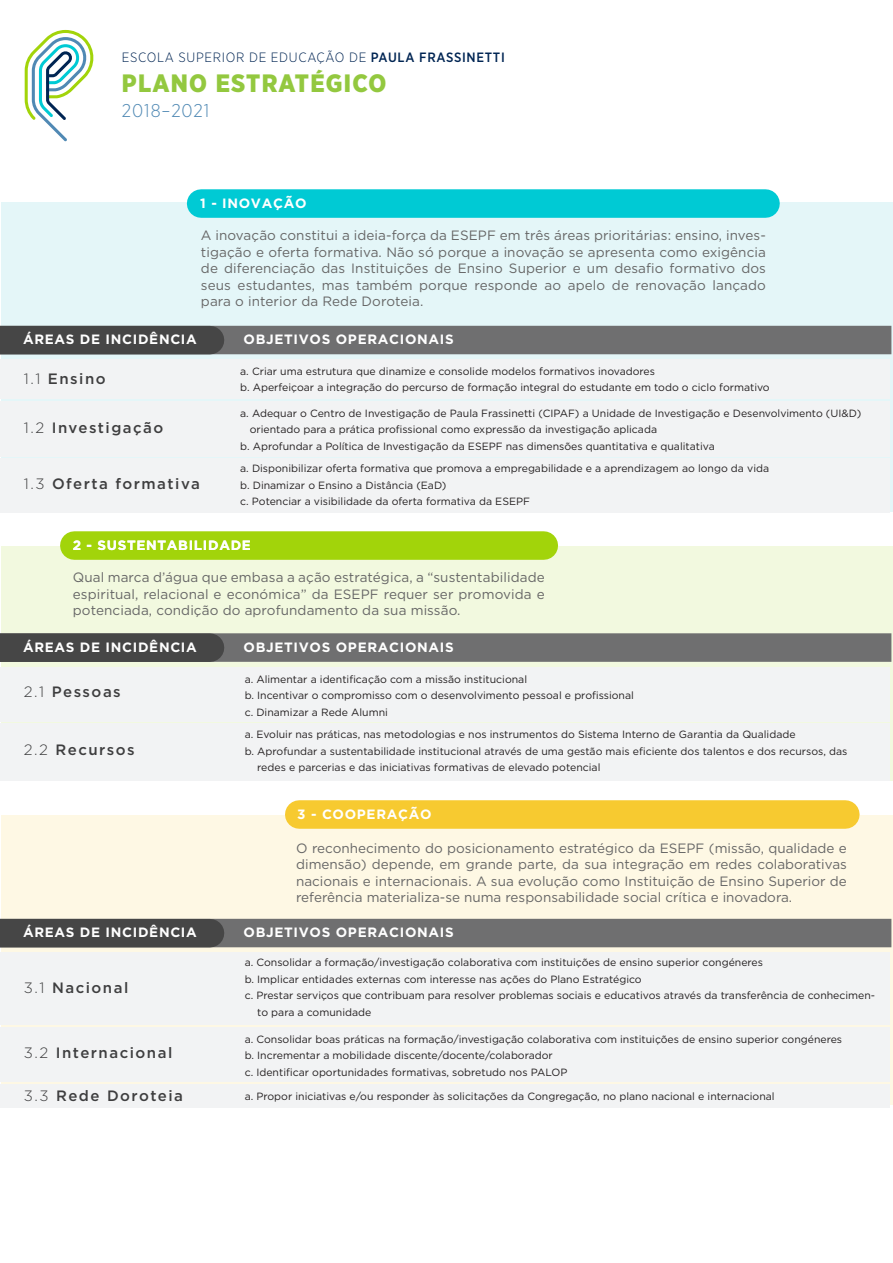
<style>
.page{position:relative;width:893px;height:1263px;background:#fff}
.page>*{position:absolute;margin:0;border:0;box-sizing:border-box;transform-origin:0 0}
.t1{font:900 25.05px "Gotham Narrow";letter-spacing:.05em;color:#93c83f}
.t2{font:300 18.45px "Gotham Narrow";letter-spacing:.05em;color:#5089b4}
.t3{font:500 15px "Gotham";letter-spacing:.1em;color:#3e3e3f}
.t4{font:13.5px/16.5px "Gotham";letter-spacing:.005em;color:#666;text-align:justify}
.t5{font:700 13.5px "Gotham";letter-spacing:.05em;color:#fff}
.t6{font:300 13.5px "Gotham Narrow";letter-spacing:.05em;color:#002553}
.t7{font:10.5px/16.5px "Gotham";color:#231f20}
.s1{font-weight:500}
.s2{font-weight:300}
</style>
<div class="page">
<div style="left:1px;top:815px;width:892px;height:289px;background:#fef8e4"></div>
<div style="left:1px;top:202px;width:892px;height:309px;background:#e4f6f8"></div>
<div style="left:1px;top:546px;width:892px;height:234px;background:#f2f9df"></div>
<div style="left:201px;top:189px;width:564px;height:29px;background:#00cad4"></div>
<div style="left:8px;top:326px;width:869px;height:28px;background:#6f6f70"></div>
<div style="left:0;top:326px;width:210px;height:28px;background:#464646"></div>
<div style="left:74px;top:531px;width:470px;height:29px;background:#a2d40a"></div>
<div style="left:299px;top:800px;width:546px;height:29px;background:#f7ca30"></div>
<div style="left:0;top:359px;width:890px;height:40px;background:#f2f3f4"></div>
<div style="left:0;top:401px;width:890px;height:56px;background:#f2f3f4"></div>
<div style="left:0;top:458px;width:890px;height:55px;background:#f2f3f4"></div>
<div style="left:8px;top:919px;width:869px;height:28px;background:#6f6f70"></div>
<div style="left:0;top:919px;width:210px;height:28px;background:#464646"></div>
<div style="left:0;top:952px;width:890px;height:73px;background:#f2f3f4"></div>
<div style="left:0;top:1027px;width:890px;height:55px;background:#f2f3f4"></div>
<div style="left:0;top:1084px;width:890px;height:24px;background:#f2f3f4"></div>
<div style="left:8px;top:633px;width:869px;height:29px;background:#6f6f70"></div>
<div style="left:0;top:633px;width:210px;height:29px;background:#464646"></div>
<div style="left:0;top:667px;width:890px;height:54px;background:#f2f3f4"></div>
<div style="left:0;top:723px;width:890px;height:58px;background:#f2f3f4"></div>
<svg style="left:25px;top:30px;width:69px;height:111px"></svg>
<p class="t6" style="left:122px;top:49px;width:384px">ESCOLA SUPERIOR DE EDUCAÇÃO DE <span class="s1">PAULA FRASSINETTI</span></p>
<h1 class="t1" style="left:122px;top:67px;width:266px">PLANO ESTRATÉGICO</h1>
<h2 class="t2" style="left:122px;top:99px;width:89px">2018–2021</h2>
<p class="t5" style="left:200px;top:196px;width:108px">1 - INOVAÇÃO</p>
<p class="t4" style="left:201px;top:227px;width:566px">A inovação constitui a ideia-força da ESEPF em três áreas prioritárias: ensino, inves&shy;tigação e oferta formativa. Não só porque a inovação se apresenta como exigência de diferenciação das Instituições de Ensino Superior e um desafio formativo dos seus estudantes, mas também porque responde ao apelo de renovação lançado para o interior da Rede Doroteia.</p>
<p class="t5" style="left:23px;top:331px;width:175px">ÁREAS DE INCIDÊNCIA</p>
<p class="t5" style="left:244px;top:331px;width:212px">OBJETIVOS OPERACIONAIS</p>
<h3 class="t3" style="left:24px;top:369px;width:83px"><span class="s2">1.1</span> Ensino</h3>
<h3 class="t3" style="left:24px;top:418px;width:141px"><span class="s2">1.2</span> Investigação</h3>
<p class="t7" style="left:240px;top:362px;width:531px">a. Criar uma estrutura que dinamize e consolide modelos formativos inovadores<br>b. Aperfeiçoar a integração do percurso de formação integral do estudante em todo o ciclo formativo</p>
<p class="t7" style="left:240px;top:404px;width:623px">a. Adequar o Centro de Investigação de Paula Frassinetti (CIPAF) a Unidade de Investigação e Desenvolvimento (UI&amp;D)</p>
<p class="t7" style="left:250px;top:421px;width:409px">orientado para a prática profissional como expressão da investigação aplicada</p>
<p class="t7" style="left:240px;top:437px;width:476px">b. Aprofundar a Política de Investigação da ESEPF nas dimensões quantitativa e qualitativa</p>
<p class="t7" style="left:240px;top:460px;width:530px">a. Disponibilizar oferta formativa que promova a empregabilidade e a aprendizagem ao longo da vida b. Dinamizar o Ensino a Distância (EaD)<br>c. Potenciar a visibilidade da oferta formativa da ESEPF</p>
<h3 class="t3" style="left:24px;top:474px;width:177px"><span class="s2">1.3</span> Oferta formativa</h3>
<p class="t5" style="left:73px;top:538px;width:180px">2 - SUSTENTABILIDADE</p>
<p class="t4" style="left:73px;top:569px;width:473px">Qual marca d’água que embasa a ação estratégica, a “sustentabilidade espiritual, relacional e económica” da ESEPF requer ser promovida e potenciada, condição do aprofundamento da sua missão.</p>
<p class="t5" style="left:23px;top:639px;width:175px">ÁREAS DE INCIDÊNCIA</p>
<p class="t5" style="left:244px;top:639px;width:212px">OBJETIVOS OPERACIONAIS</p>
<h3 class="t3" style="left:24px;top:682px;width:98px"><span class="s2">2.1</span> Pessoas</h3>
<p class="t7" style="left:245px;top:670px;width:391px">a. Alimentar a identificação com a missão institucional<br>b. Incentivar o compromisso com o desenvolvimento pessoal e profissional c. Dinamizar a Rede Alumni</p>
<p class="t7" style="left:245px;top:726px;width:552px">a. Evoluir nas práticas, nas metodologias e nos instrumentos do Sistema Interno de Garantia da Qualidade</p>
<p class="t7" style="left:245px;top:743px;width:604px">b. Aprofundar a sustentabilidade institucional através de uma gestão mais eficiente dos talentos e dos recursos, das</p>
<p class="t7" style="left:257px;top:759px;width:345px">redes e parcerias e das iniciativas formativas de elevado potencial</p>
<p class="t5" style="left:297px;top:807px;width:136px">3 - COOPERAÇÃO</p>
<h3 class="t3" style="left:24px;top:740px;width:112px"><span class="s2">2.2</span> Recursos</h3>
<p class="t4" style="left:296px;top:839px;width:552px">O reconhecimento do posicionamento estratégico da ESEPF (missão, qualidade e dimensão) depende, em grande parte, da sua integração em redes colaborativas nacionais e internacionais. A sua evolução como Instituição de Ensino Superior de referência materializa-se numa responsabilidade social crítica e inovadora.</p>
<p class="t5" style="left:23px;top:924px;width:175px">ÁREAS DE INCIDÊNCIA</p>
<p class="t5" style="left:244px;top:924px;width:212px">OBJETIVOS OPERACIONAIS</p>
<h3 class="t3" style="left:24px;top:978px;width:106px"><span class="s2">3.1</span> Nacional</h3>
<h3 class="t3" style="left:24px;top:1043px;width:150px"><span class="s2">3.2</span> Internacional</h3>
<h3 class="t3" style="left:24px;top:1086px;width:161px"><span class="s2">3.3</span> Rede Doroteia</h3>
<p class="t7" style="left:245px;top:954px;width:520px">a. Consolidar a formação/investigação colaborativa com instituições de ensino superior congéneres</p>
<p class="t7" style="left:245px;top:971px;width:399px">b. Implicar entidades externas com interesse nas ações do Plano Estratégico</p>
<p class="t7" style="left:245px;top:987px;width:632px">c. Prestar serviços que contribuam para resolver problemas sociais e educativos através da transferência de conhecimen-</p>
<p class="t7" style="left:257px;top:1004px;width:116px">to para a comunidade</p>
<p class="t7" style="left:245px;top:1031px;width:599px">a. Consolidar boas práticas na formação/investigação colaborativa com instituições de ensino superior congéneres b. Incrementar a mobilidade discente/docente/colaborador<br>c. Identificar oportunidades formativas, sobretudo nos PALOP</p>
<p class="t7" style="left:245px;top:1088px;width:532px">a. Propor iniciativas e/ou responder às solicitações da Congregação, no plano nacional e internacional</p>
</div>
